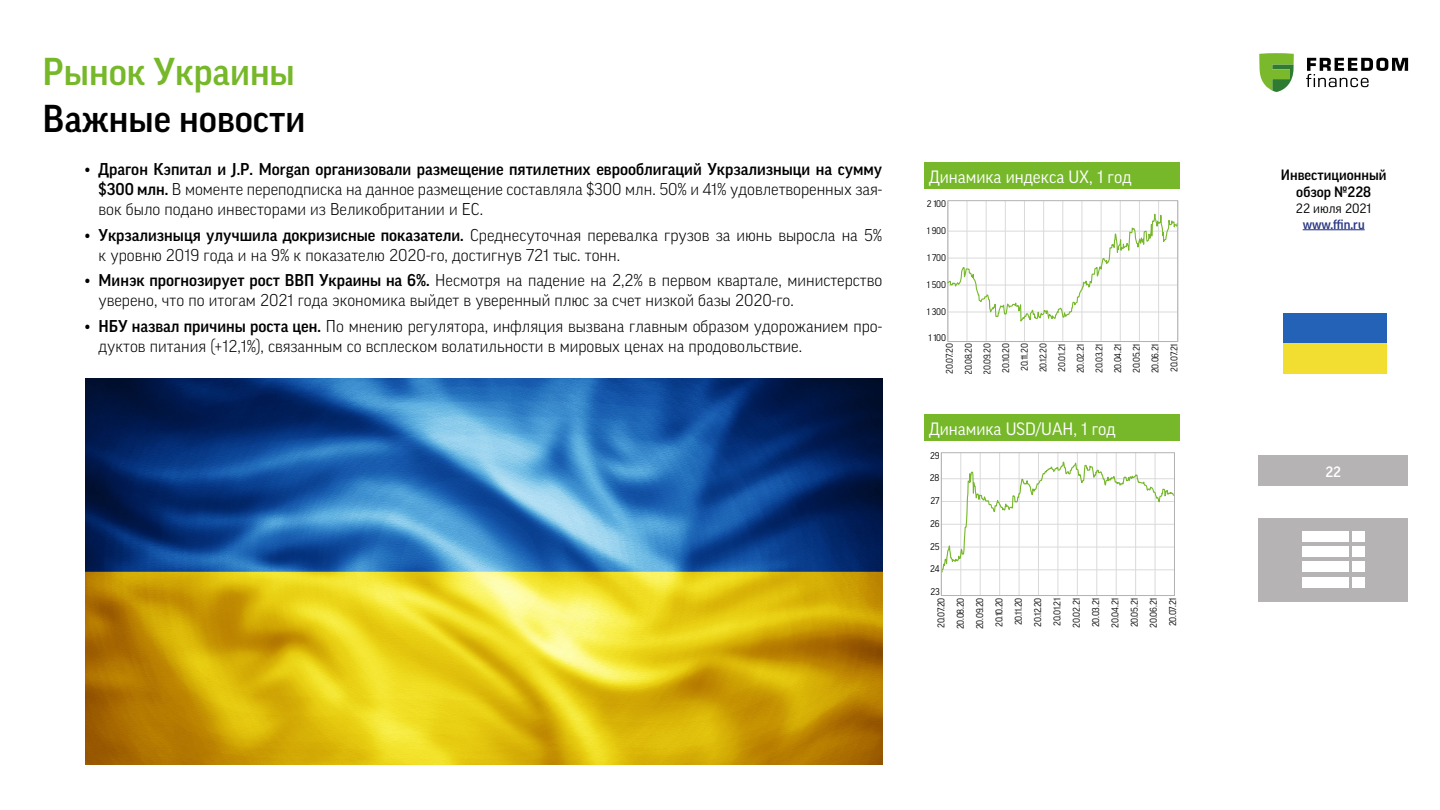
<style>
.page{position:relative;width:1440px;height:810px;background:#fff}
.page>*{position:absolute;margin:0;border:0;box-sizing:border-box;transform-origin:0 0}
.t1{font:500 37.5px "Good Pro";color:#000}
.t2{font:500 37.5px "Good Pro";color:#76b82a}
.t3{font:17.25px "Good Pro";color:#fff}
.t4{font:300 16.5px/19.8px "Good Pro";color:#000}
.t5{font:500 14.48px/17.4px "Good Pro";color:#000;text-align:center}
.t6{font:500 14.48px "Good Pro";color:#fff}
.t7{font:500 13.05px "Good Pro";color:#283583}
.t8{font:13.05px "Good Pro";color:#000}
.t9{font:9.45px/19.4px "Good Pro";letter-spacing:-.02em;color:#000;text-align:center;scale:.94 1}
.t10{font:9.3px/18.7px "Good Pro";letter-spacing:-.02em;color:#000;text-align:center;scale:.94 1}
.s1{font-weight:500}
</style>
<div class="page">
<hr style="left:1303px;top:229px;width:62px;height:1px;background:#283583">
<div style="left:1258px;top:456px;width:150px;height:30px;background:#b5b3b3"></div>
<div style="left:1259px;top:518px;width:149px;height:83px;background:#b5b3b3"></div>
<div style="left:1302px;top:531px;width:46px;height:11px;background:#fff"></div>
<div style="left:1352px;top:531px;width:13px;height:11px;background:#fff"></div>
<div style="left:1302px;top:547px;width:46px;height:10px;background:#fff"></div>
<div style="left:1352px;top:547px;width:13px;height:10px;background:#fff"></div>
<div style="left:1302px;top:562px;width:46px;height:10px;background:#fff"></div>
<div style="left:1352px;top:562px;width:13px;height:10px;background:#fff"></div>
<div style="left:1302px;top:577px;width:46px;height:11px;background:#fff"></div>
<div style="left:1352px;top:577px;width:13px;height:11px;background:#fff"></div>
<svg style="left:1259px;top:53px;width:35px;height:39px"></svg>
<svg style="left:1306px;top:58px;width:102px;height:29px"></svg>
<div style="left:1283px;top:313px;width:103px;height:60px;background:#2462b7"></div>
<div style="left:1283px;top:343px;width:103px;height:30px;background:#f2de30"></div>
<img style="left:85px;top:378px;width:797px;height:387px">
<div style="left:925px;top:162px;width:255px;height:27px;background:#76b82a"></div>
<div style="left:925px;top:414px;width:255px;height:27px;background:#76b82a"></div>
<hr style="left:1139px;top:201px;width:1px;height:141px;background:#dadada">
<hr style="left:1120px;top:201px;width:1px;height:141px;background:#dadada">
<hr style="left:1101px;top:201px;width:1px;height:141px;background:#dadada">
<hr style="left:1082px;top:201px;width:1px;height:141px;background:#dadada">
<hr style="left:1063px;top:201px;width:1px;height:141px;background:#dadada">
<hr style="left:1043px;top:201px;width:1px;height:141px;background:#dadada">
<hr style="left:1024px;top:201px;width:1px;height:141px;background:#dadada">
<hr style="left:1005px;top:201px;width:1px;height:141px;background:#dadada">
<hr style="left:986px;top:201px;width:1px;height:141px;background:#dadada">
<hr style="left:967px;top:201px;width:1px;height:141px;background:#dadada">
<hr style="left:1158px;top:201px;width:1px;height:141px;background:#dadada">
<hr style="left:1178px;top:201px;width:1px;height:141px;background:#dadada">
<svg style="left:947px;top:200px;width:231px;height:127px"></svg>
<hr style="left:1135px;top:453px;width:1px;height:143px;background:#dadada">
<hr style="left:1116px;top:453px;width:1px;height:143px;background:#dadada">
<hr style="left:1097px;top:453px;width:1px;height:143px;background:#dadada">
<hr style="left:1077px;top:453px;width:1px;height:143px;background:#dadada">
<hr style="left:1058px;top:453px;width:1px;height:143px;background:#dadada">
<hr style="left:1038px;top:453px;width:1px;height:143px;background:#dadada">
<hr style="left:1019px;top:453px;width:1px;height:143px;background:#dadada">
<hr style="left:999px;top:453px;width:1px;height:143px;background:#dadada">
<hr style="left:980px;top:453px;width:1px;height:143px;background:#dadada">
<hr style="left:961px;top:453px;width:1px;height:143px;background:#dadada">
<hr style="left:1155px;top:453px;width:1px;height:143px;background:#dadada">
<svg style="left:940px;top:453px;width:233px;height:124px"></svg>
<div style="left:941px;top:452px;width:234px;height:144px;border:1px solid #b3b2b2"></div>
<h1 class="t2" style="left:43px;top:50px;width:254px">Рынок Украины</h1>
<h1 class="t1" style="left:43px;top:97px;width:264px">Важные новости</h1>
<p class="t4" style="left:99px;top:160px;width:785px;text-align:justify;text-indent:-13px"><span class="s1">• Драгон Кэпитал и J.P. Morgan организовали размещение пятилетних еврооблигаций Укрзализныци на сумму $300 млн.</span> В моменте переподписка на данное размещение составляла $300 млн. 50% и 41% удовлетворенных зая&shy;вок было подано инвесторами из Великобритании и ЕС.</p>
<p class="t4" style="left:99px;top:225px;width:785px;text-indent:-13px"><span class="s1">• Укрзализныця улучшила докризисные показатели.</span> Среднесуточная перевалка грузов за июнь выросла на 5% к уровню 2019 года и на 9% к показателю 2020-го, достигнув 721 тыс. тонн.</p>
<p class="t4" style="left:99px;top:271px;width:785px;text-indent:-13px"><span class="s1">• Минэк прогнозирует рост ВВП Украины на 6%.</span> Несмотря на падение на 2,2% в первом квартале, министерство уверено, что по итогам 2021 года экономика выйдет в уверенный плюс за счет низкой базы 2020-го.</p>
<p class="t4" style="left:99px;top:316px;width:785px;text-indent:-13px"><span class="s1">• НБУ назвал причины роста цен.</span> По мнению регулятора, инфляция вызвана главным образом удорожанием про&shy;дуктов питания (+12,1%), связанным со всплеском волатильности в мировых ценах на продовольствие.</p>
<p class="t3" style="left:929px;top:166px;width:204px">Динамика индекса UX, 1 год</p>
<p class="t10" style="left:927px;top:194px;width:22px">2 100</p>
<p class="t10" style="left:927px;top:221px;width:22px">1 900</p>
<p class="t10" style="left:927px;top:248px;width:21px">1 700</p>
<p class="t10" style="left:927px;top:275px;width:22px">1 500</p>
<p class="t10" style="left:927px;top:302px;width:22px">1 300</p>
<p class="t10" style="left:929px;top:329px;width:20px">1 100</p>
<p class="t10" style="left:940px;top:375px;width:35px;rotate:-90deg">20.07.20<br>20.08.20<br>20.09.20<br>20.10.20<br>20.11.20<br>20.12.20<br>20.01.21<br>20.02.21<br>20.03.21<br>20.04.21<br>20.05.21<br>20.06.21<br>20.07.21</p>
<p class="t3" style="left:929px;top:418px;width:188px">Динамика USD/UAH, 1 год</p>
<p class="t9" style="left:930px;top:445px;width:12px">29</p>
<p class="t9" style="left:930px;top:468px;width:12px">28</p>
<p class="t9" style="left:930px;top:491px;width:11px">27</p>
<p class="t9" style="left:930px;top:514px;width:12px">26</p>
<p class="t9" style="left:930px;top:537px;width:11px">25</p>
<p class="t9" style="left:930px;top:559px;width:11px">24</p>
<p class="t9" style="left:931px;top:582px;width:11px">23</p>
<p class="t9" style="left:931px;top:629px;width:35px;rotate:-90deg">20.07.20<br>20.08.20<br>20.09.20<br>20.10.20<br>20.11.20<br>20.12.20<br>20.01.21<br>20.02.21<br>20.03.21<br>20.04.21<br>20.05.21<br>20.06.21<br>20.07.21</p>
<p class="t5" style="left:1281px;top:166px;width:107px">Инвестиционный обзор №228</p>
<p class="t8" style="left:1296px;top:201px;width:77px">22 июля 2021</p>
<p class="t7" style="left:1303px;top:217px;width:63px">www.ffin.ru</p>
<p class="t6" style="left:1325px;top:463px;width:17px">22</p>
</div>
